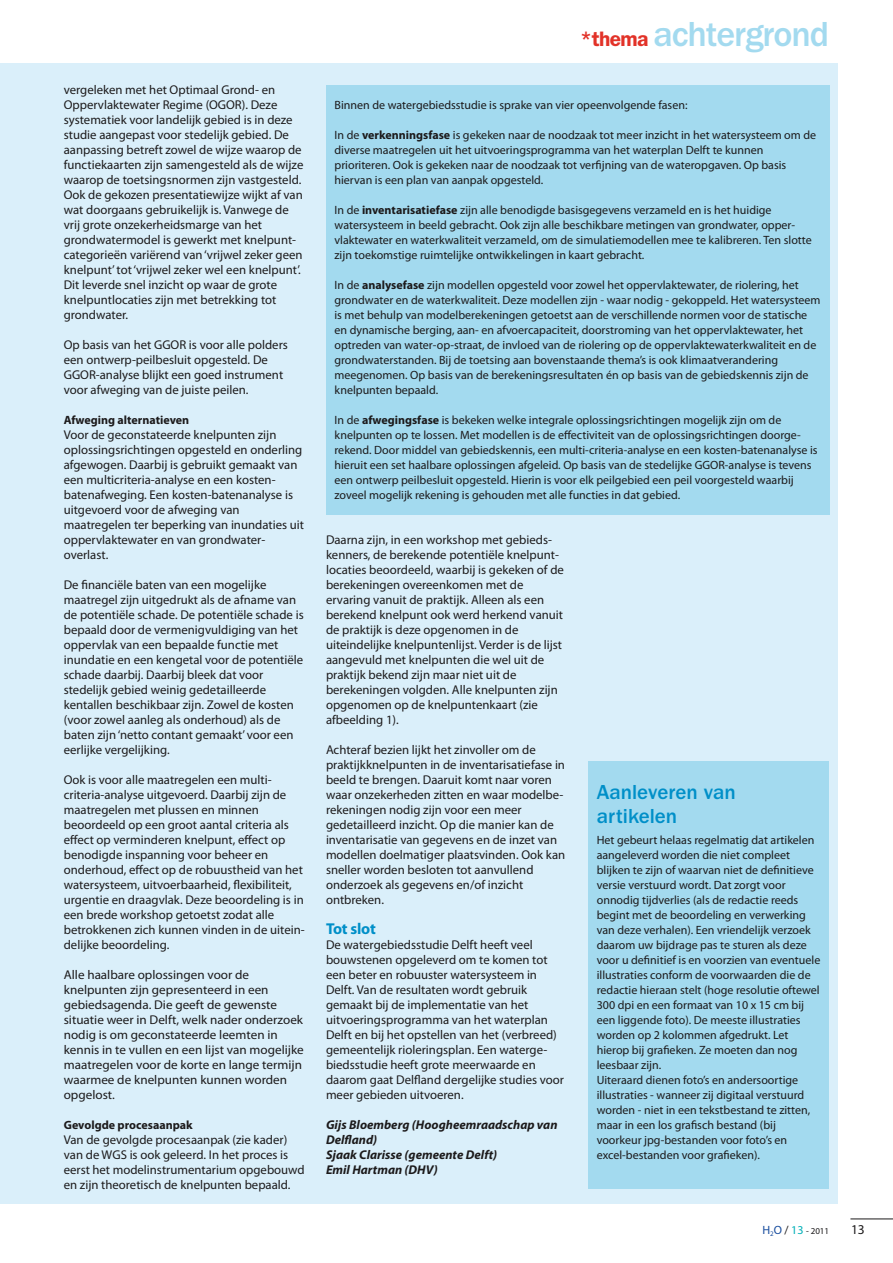
<style>
.page{position:relative;width:893px;height:1263px;background:#fff}
.page>*{position:absolute;margin:0;border:0;box-sizing:border-box;transform-origin:0 0}
.t1{font:500 36px "ITC Franklin Gothic Std";letter-spacing:-.03em;color:#a3daef}
.t2{font:500 21px/24px "ITC Franklin Gothic Std";color:#008fc8}
.t3{font:700 15.75px "Myriad Pro";letter-spacing:-.015em;color:#008fc8}
.t4{font:13.5px "Myriad Pro";color:#1c1a1b}
.t5{font:12.75px/15px "Myriad Pro";color:#1c1a1b}
.t6{font:italic 700 12.75px/15px "Myriad Pro";color:#1c1a1b}
.t7{font:12px/15px "Myriad Pro";color:#1c1a1b}
.t8{font:700 12px "Myriad Pro";color:#1c1a1b}
.t9{font:9px "Myriad Pro";color:#1c1a1b}
.s1{font-weight:600;font-size:21px;color:#e23228}
.s2{font-weight:700}
.s3{font-size:12px;color:#184d9e}
.s4{font-size:12px}
.s5{font-size:12px;color:#00b0b8}
</style>
<div class="page">
<div style="left:0;top:64px;width:838px;height:1140px;background:#daeffa"></div>
<div style="left:326px;top:85px;width:503px;height:429px;background:#a3daef"></div>
<div style="left:588px;top:761px;width:241px;height:428px;background:#a3daef"></div>
<hr style="left:850px;top:1219px;width:43px;height:1px;background:#1c1a1b">
<p class="t5" style="left:64px;top:83px;width:241px">vergeleken met het Optimaal Grond- en Oppervlaktewater Regime (OGOR). Deze systematiek voor landelijk gebied is in deze studie aangepast voor stedelijk gebied. De aanpassing betreft zowel de wijze waarop de functiekaarten zijn samengesteld als de wijze waarop de toetsingsnormen zijn vastgesteld.<br>Ook de gekozen presentatiewijze wijkt af van wat doorgaans gebruikelijk is. Vanwege de vrij grote onzekerheidsmarge van het grondwatermodel is gewerkt met knelpunt&shy;categorieën variërend van ‘vrijwel zeker geen knelpunt’ tot ‘vrijwel zeker wel een knelpunt’.<br>Dit leverde snel inzicht op waar de grote knelpuntlocaties zijn met betrekking tot grondwater.</p>
<p class="t5" style="left:64px;top:338px;width:226px">Op basis van het GGOR is voor alle polders een ontwerp-peilbesluit opgesteld. De GGOR-analyse blijkt een goed instrument voor afweging van de juiste peilen.</p>
<p class="t8" style="left:64px;top:415px;width:127px">Afweging alternatieven</p>
<p class="t5" style="left:64px;top:428px;width:242px">Voor de geconstateerde knelpunten zijn oplossingsrichtingen opgesteld en onderling afgewogen. Daarbij is gebruikt gemaakt van een multicriteria-analyse en een kosten&shy;batenafweging. Een kosten-batenanalyse is uitgevoerd voor de afweging van maatregelen ter beperking van inundaties uit oppervlaktewater en van grondwater&shy;overlast.</p>
<p class="t5" style="left:64px;top:578px;width:241px">De financiële baten van een mogelijke maatregel zijn uitgedrukt als de afname van de potentiële schade. De potentiële schade is bepaald door de vermenigvuldiging van het oppervlak van een bepaalde functie met inundatie en een kengetal voor de potentiële schade daarbij. Daarbij bleek dat voor stedelijk gebied weinig gedetailleerde kentallen beschikbaar zijn. Zowel de kosten (voor zowel aanleg als onderhoud) als de baten zijn ‘netto contant gemaakt’ voor een eerlijke vergelijking.</p>
<p class="t5" style="left:64px;top:773px;width:242px">Ook is voor alle maatregelen een multi&shy;criteria-analyse uitgevoerd. Daarbij zijn de maatregelen met plussen en minnen beoordeeld op een groot aantal criteria als effect op verminderen knelpunt, effect op benodigde inspanning voor beheer en onderhoud, effect op de robuustheid van het watersysteem, uitvoerbaarheid, flexibiliteit, urgentie en draagvlak. Deze beoordeling is in een brede workshop getoetst zodat alle betrokkenen zich kunnen vinden in de uitein&shy;delijke beoordeling.</p>
<p class="t5" style="left:64px;top:968px;width:241px">Alle haalbare oplossingen voor de knelpunten zijn gepresenteerd in een gebiedsagenda. Die geeft de gewenste situatie weer in Delft, welk nader onderzoek nodig is om geconstateerde leemten in kennis in te vullen en een lijst van mogelijke maatregelen voor de korte en lange termijn waarmee de knelpunten kunnen worden opgelost.</p>
<p class="t8" style="left:64px;top:1120px;width:131px">Gevolgde procesaanpak</p>
<p class="t5" style="left:64px;top:1133px;width:242px">Van de gevolgde procesaanpak (zie kader) van de WGS is ook geleerd. In het proces is eerst het modelinstrumentarium opgebouwd en zijn theoretisch de knelpunten bepaald.</p>
<h1 class="t1" style="left:580px;top:20px;width:251px"><span class="s1">*thema</span> achtergrond</h1>
<p class="t7" style="left:334px;top:98px;width:354px">Binnen de watergebiedsstudie is sprake van vier opeenvolgende fasen:</p>
<p class="t7" style="left:334px;top:128px;width:483px">In de <span class="s2">verkenningsfase</span> is gekeken naar de noodzaak tot meer inzicht in het watersysteem om de diverse maatregelen uit het uitvoeringsprogramma van het waterplan Delft te kunnen prioriteren. Ook is gekeken naar de noodzaak tot verfijning van de wateropgaven. Op basis hiervan is een plan van aanpak opgesteld.</p>
<p class="t7" style="left:334px;top:203px;width:479px">In de <span class="s2">inventarisatiefase</span> zijn alle benodigde basisgegevens verzameld en is het huidige watersysteem in beeld gebracht. Ook zijn alle beschikbare metingen van grondwater, opper&shy;vlaktewater en waterkwaliteit verzameld, om de simulatiemodellen mee te kalibreren. Ten slotte zijn toekomstige ruimtelijke ontwikkelingen in kaart gebracht.</p>
<p class="t7" style="left:334px;top:278px;width:488px">In de <span class="s2">analysefase</span> zijn modellen opgesteld voor zowel het oppervlaktewater, de riolering, het grondwater en de waterkwaliteit. Deze modellen zijn - waar nodig - gekoppeld. Het watersysteem is met behulp van modelberekeningen getoetst aan de verschillende normen voor de statische en dynamische berging, aan- en afvoercapaciteit, doorstroming van het oppervlaktewater, het optreden van water-op-straat, de invloed van de riolering op de oppervlaktewaterkwaliteit en de grondwaterstanden. Bij de toetsing aan bovenstaande thema’s is ook klimaatverandering meegenomen. Op basis van de berekeningsresultaten én op basis van de gebiedskennis zijn de knelpunten bepaald.</p>
<p class="t7" style="left:334px;top:413px;width:485px">In de <span class="s2">afwegingsfase</span> is bekeken welke integrale oplossingsrichtingen mogelijk zijn om de knelpunten op te lossen. Met modellen is de effectiviteit van de oplossingsrichtingen doorge&shy;rekend. Door middel van gebiedskennis, een multi-criteria-analyse en een kosten-batenanalyse is hieruit een set haalbare oplossingen afgeleid. Op basis van de stedelijke GGOR-analyse is tevens een ontwerp peilbesluit opgesteld. Hierin is voor elk peilgebied een peil voorgesteld waarbij zoveel mogelijk rekening is gehouden met alle functies in dat gebied.</p>
<p class="t5" style="left:326px;top:533px;width:239px">Daarna zijn, in een workshop met gebieds&shy;kenners, de berekende potentiële knelpunt&shy;locaties beoordeeld, waarbij is gekeken of de berekeningen overeenkomen met de ervaring vanuit de praktijk. Alleen als een berekend knelpunt ook werd herkend vanuit de praktijk is deze opgenomen in de uiteindelijke knelpuntenlijst. Verder is de lijst aangevuld met knelpunten die wel uit de praktijk bekend zijn maar niet uit de berekeningen volgden. Alle knelpunten zijn opgenomen op de knelpuntenkaart (zie afbeelding 1).</p>
<p class="t5" style="left:326px;top:743px;width:241px">Achteraf bezien lijkt het zinvoller om de praktijkknelpunten in de inventarisatiefase in beeld te brengen. Daaruit komt naar voren waar onzekerheden zitten en waar modelbe&shy;rekeningen nodig zijn voor een meer gedetailleerd inzicht. Op die manier kan de inventarisatie van gegevens en de inzet van modellen doelmatiger plaatsvinden. Ook kan sneller worden besloten tot aanvullend onderzoek als gegevens en/of inzicht ontbreken.</p>
<p class="t3" style="left:326px;top:923px;width:51px">Tot slot</p>
<p class="t5" style="left:326px;top:938px;width:239px">De watergebiedsstudie Delft heeft veel bouwstenen opgeleverd om te komen tot een beter en robuuster watersysteem in Delft. Van de resultaten wordt gebruik gemaakt bij de implementatie van het uitvoeringsprogramma van het waterplan Delft en bij het opstellen van het (verbreed) gemeentelijk rioleringsplan. Een waterge&shy;biedsstudie heeft grote meerwaarde en daarom gaat Delfland dergelijke studies voor meer gebieden uitvoeren.</p>
<p class="t6" style="left:326px;top:1118px;width:233px">Gijs Bloemberg (Hoogheemraadschap van<br>Delfland)<br>Sjaak Clarisse (gemeente Delft)<br>Emil Hartman (DHV)</p>
<h2 class="t2" style="left:597px;top:782px;width:141px">Aanleveren van artikelen</h2>
<p class="t7" style="left:597px;top:833px;width:225px">Het gebeurt helaas regelmatig dat artikelen aangeleverd worden die niet compleet blijken te zijn of waarvan niet de definitieve versie verstuurd wordt. Dat zorgt voor onnodig tijdverlies (als de redactie reeds begint met de beoordeling en verwerking van deze verhalen). Een vriendelijk verzoek daarom uw bijdrage pas te sturen als deze voor u definitief is en voorzien van eventuele illustraties conform de voorwaarden die de redactie hieraan stelt (hoge resolutie oftewel 300 dpi en een formaat van 10 x 15 cm bij een liggende foto). De meeste illustraties worden op 2 kolommen afgedrukt. Let hierop bij grafieken. Ze moeten dan nog leesbaar zijn.<br>Uiteraard dienen foto’s en andersoortige illustraties - wanneer zij digitaal verstuurd worden - niet in een tekstbestand te zitten, maar in een los grafisch bestand (bij voorkeur jpg-bestanden voor foto’s en excel-bestanden voor grafieken).</p>
<p class="t9" style="left:762px;top:1227px;width:68px"><span class="s3">H</span><sub>2</sub><span class="s3">O</span> <span class="s4">/</span> <span class="s5">13</span> - 2011</p>
<p class="t4" style="left:851px;top:1224px;width:15px">13</p>
</div>
